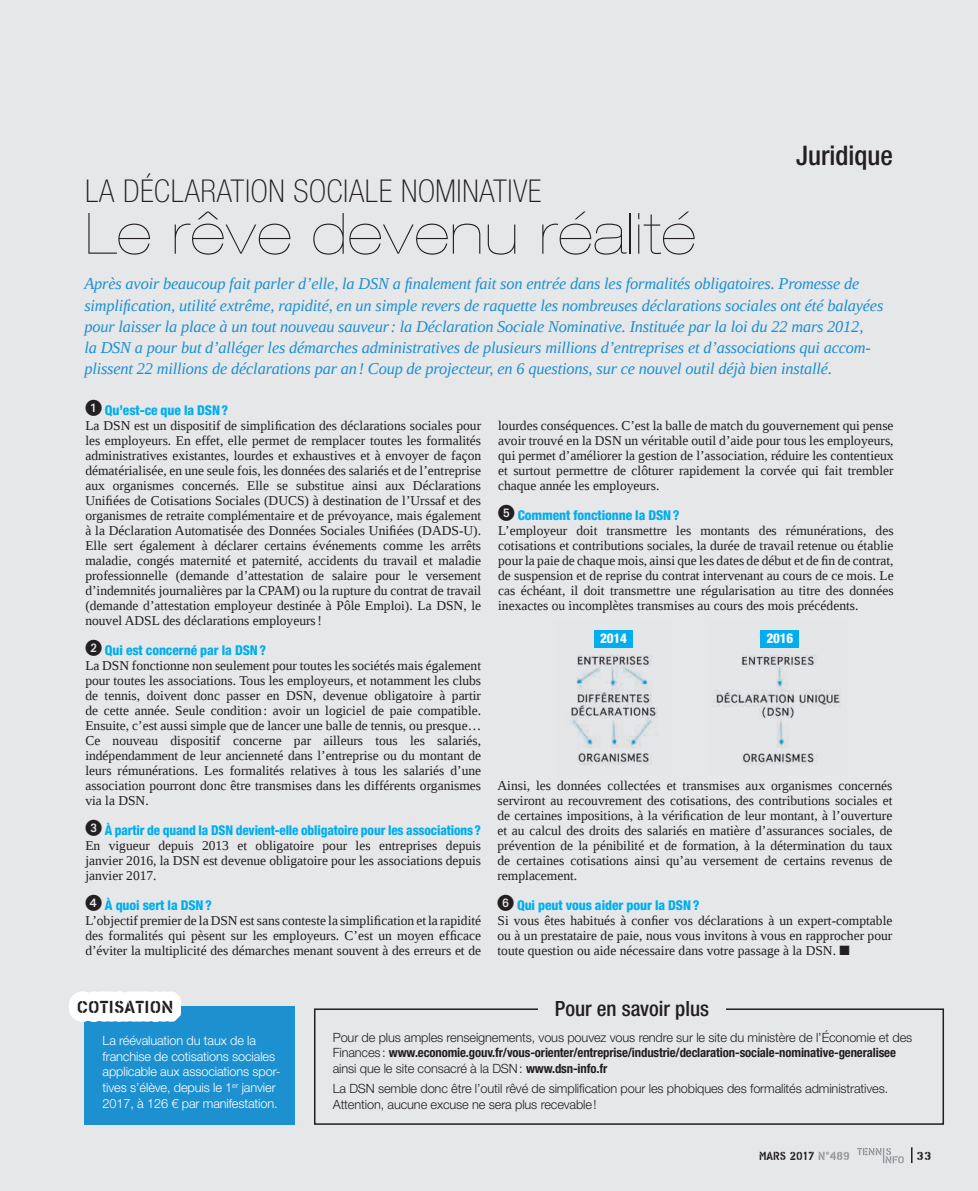
<style>
.page{position:relative;width:978px;height:1191px;background:#e6e7e9}
.page>*{position:absolute;margin:0;border:0;box-sizing:border-box;transform-origin:0 0}
.t1{font:200 expanded 57px "Helvetica Neue LT Pro";letter-spacing:.02em;color:#231f20}
.t2{font:100 condensed 31.5px "Helvetica Neue LT Pro";letter-spacing:.02em;color:#231f20}
.t3{font:500 condensed 27px "Helvetica Neue LT Pro";color:#231f20}
.t4{font:500 condensed 21px "Helvetica Neue LT Pro";color:#231f20}
.t5{font:17.7px "PF Stamps Pro Solid";color:#231f20}
.t6{font:italic 16.5px/21px "Liberation Serif";letter-spacing:-.01em;color:#1d90d0}
.t7{font:13.5px/15px "Liberation Serif";color:#231f20;text-align:justify}
.t8{font:800 condensed 13.5px "Helvetica Neue LT Pro";letter-spacing:-.005em;color:#00aeef}
.t9{font:800 condensed 13.5px "Helvetica Neue LT Pro";letter-spacing:-.01em;color:#fff}
.t10{font:300 12.75px/15.8px "Helvetica Neue LT Pro";letter-spacing:-.01em;color:#231f20}
.t11{font:300 12.75px/15.8px "Helvetica Neue LT Pro";letter-spacing:-.01em;color:#fff}
.t12{font:12px "PF Stamps Pro Solid";letter-spacing:-.005em;color:#231f20;scale:.9 1}
.t13{font:12px "PF Stamps Pro Solid";letter-spacing:-.005em;color:#231f20}
.s1{font-weight:700;font-stretch:condensed}
.s2{color:#939598}
</style>
<div class="page">
<svg style="left:911px;top:1147px;width:1px;height:16px"></svg>
<svg style="left:857px;top:1148px;width:47px;height:15px"></svg>
<div style="left:84px;top:1006px;width:211px;height:118px;background:#1d90d0"></div>
<svg style="left:69px;top:991px;width:128px;height:134px"></svg>
<div style="left:314px;top:1008px;width:630px;height:116px;border:2px solid #231f20"></div>
<div style="left:538px;top:991px;width:188px;height:34px;background:#e6e7e9"></div>
<img style="left:570px;top:647px;width:88px;height:118px">
<img style="left:713px;top:630px;width:127px;height:135px">
<div style="left:594px;top:630px;width:39px;height:17px;background:#00aeef"></div>
<div style="left:761px;top:630px;width:38px;height:17px;background:#00aeef"></div>
<h2 class="t2" style="left:85px;top:173px;width:458px">LA DÉCLARATION SOCIALE NOMINATIVE</h2>
<h1 class="t1" style="left:85px;top:200px;width:612px">Le rêve devenu réalité</h1>
<h3 class="t3" style="left:796px;top:139px;width:98px">Juridique</h3>
<p class="t6" style="left:84px;top:273px;width:800px">Après avoir beaucoup fait parler d’elle, la DSN a finalement fait son entrée dans les formalités obligatoires. Promesse de simplification, utilité extrême, rapidité, en un simple revers de raquette les nombreuses déclarations sociales ont été balayées pour laisser la place à un tout nouveau sauveur: la Déclaration Sociale Nominative. Instituée par la loi du 22 mars 2012,<br>la DSN a pour but d’alléger les démarches administratives de plusieurs millions d’entreprises et d’associations qui accom&shy;plissent 22 millions de déclarations par an! Coup de projecteur, en 6 questions, sur ce nouvel outil déjà bien installé.</p>
<p class="t8" style="left:85px;top:402px;width:145px"><sup>1</sup> Qu’est-ce que la DSN?</p>
<p class="t7" style="left:85px;top:418px;width:397px">La DSN est un dispositif de simplification des déclarations sociales pour les employeurs. En effet, elle permet de remplacer toutes les formalités administratives existantes, lourdes et exhaustives et à envoyer de façon dématérialisée, en une seule fois, les données des salariés et de l’entreprise aux organismes concernés. Elle se substitue ainsi aux Déclarations Unifiées de Cotisations Sociales (DUCS) à destination de l’Urssaf et des organismes de retraite complémentaire et de prévoyance, mais également à la Déclaration Automatisée des Données Sociales Unifiées (DADS-U).<br>Elle sert également à déclarer certains événements comme les arrêts maladie, congés maternité et paternité, accidents du travail et maladie professionnelle (demande d’attestation de salaire pour le versement d’indemnités journalières par la CPAM) ou la rupture du contrat de travail (demande d’attestation employeur destinée à Pôle Emploi). La DSN, le nouvel ADSL des déclarations employeurs!</p>
<p class="t8" style="left:85px;top:642px;width:182px"><sup>2</sup> Qui est concerné par la DSN?</p>
<p class="t7" style="left:85px;top:658px;width:397px">La DSN fonctionne non seulement pour toutes les sociétés mais également pour toutes les associations. Tous les employeurs, et notamment les clubs de tennis, doivent donc passer en DSN, devenue obligatoire à partir de cette année. Seule condition: avoir un logiciel de paie compatible.<br>Ensuite, c’est aussi simple que de lancer une balle de tennis, ou presque… Ce nouveau dispositif concerne par ailleurs tous les salariés, indépendamment de leur ancienneté dans l’entreprise ou du montant de leurs rémunérations. Les formalités relatives à tous les salariés d’une association pourront donc être transmises dans les différents organismes via la DSN.</p>
<p class="t8" style="left:85px;top:822px;width:397px"><sup>3</sup> À partir de quand la DSN devient-elle obligatoire pour les associations?</p>
<p class="t7" style="left:85px;top:838px;width:397px">En vigueur depuis 2013 et obligatoire pour les entreprises depuis janvier 2016, la DSN est devenue obligatoire pour les associations depuis janvier 2017.</p>
<p class="t8" style="left:85px;top:897px;width:128px"><sup>4</sup> À quoi sert la DSN?</p>
<p class="t7" style="left:85px;top:913px;width:397px">L’objectif premier de la DSN est sans conteste la simplification et la rapidité des formalités qui pèsent sur les employeurs. C’est un moyen efficace d’éviter la multiplicité des démarches menant souvent à des erreurs et de</p>
<p class="t7" style="left:498px;top:418px;width:397px">lourdes conséquences. C’est la balle de match du gouvernement qui pense avoir trouvé en la DSN un véritable outil d’aide pour tous les employeurs, qui permet d’améliorer la gestion de l’association, réduire les contentieux et surtout permettre de clôturer rapidement la corvée qui fait trembler chaque année les employeurs.</p>
<p class="t8" style="left:498px;top:507px;width:183px"><sup>5</sup> Comment fonctionne la DSN?</p>
<p class="t7" style="left:498px;top:523px;width:397px">L’employeur doit transmettre les montants des rémunérations, des cotisations et contributions sociales, la durée de travail retenue ou établie pour la paie de chaque mois, ainsi que les dates de début et de fin de contrat, de suspension et de reprise du contrat intervenant au cours de ce mois. Le cas échéant, il doit transmettre une régularisation au titre des données inexactes ou incomplètes transmises au cours des mois précédents.</p>
<p class="t9" style="left:600px;top:630px;width:28px">2014</p>
<p class="t9" style="left:766px;top:630px;width:28px">2016</p>
<p class="t7" style="left:497px;top:778px;width:396px">Ainsi, les données collectées et transmises aux organismes concernés serviront au recouvrement des cotisations, des contributions sociales et de certaines impositions, à la vérification de leur montant, à l’ouverture et au calcul des droits des salariés en matière d’assurances sociales, de prévention de la pénibilité et de formation, à la détermination du taux de certaines cotisations ainsi qu’au versement de certains revenus de remplacement.</p>
<p class="t8" style="left:497px;top:897px;width:203px"><sup>6</sup> Qui peut vous aider pour la DSN?</p>
<p class="t7" style="left:497px;top:913px;width:396px">Si vous êtes habitués à confier vos déclarations à un expert-comptable ou à un prestataire de paie, nous vous invitons à vous en rapprocher pour toute question ou aide nécessaire dans votre passage à la DSN. ■</p>
<h3 class="t5" style="left:77px;top:996px;width:98px">COTISATION</h3>
<h3 class="t4" style="left:555px;top:995px;width:156px">Pour en savoir plus</h3>
<p class="t11" style="left:103px;top:1032px;width:179px">La réévaluation du taux de la franchise de cotisations sociales applicable aux associations spor&shy;tives s’élève, depuis le 1<sup>er</sup> janvier 2017, à 126 € par manifestation.</p>
<p class="t10" style="left:333px;top:1029px;width:581px">Pour de plus amples renseignements, vous pouvez vous rendre sur le site du ministère de l’Économie et des<br>Finances: <span class="s1">www.economie.gouv.fr/vous-orienter/entreprise/industrie/declaration-sociale-nominative-generalisee </span>ainsi que le site consacré à la DSN: <span class="s1">www.dsn-info.fr</span></p>
<p class="t10" style="left:333px;top:1080px;width:557px">La DSN semble donc être l’outil rêvé de simplification pour les phobiques des formalités administratives.<br>Attention, aucune excuse ne sera plus recevable!</p>
<p class="t12" style="left:759px;top:1149px;width:102px">MARS 2017 <span class="s2">N°489</span></p>
<p class="t13" style="left:916px;top:1148px;width:17px">33</p>
</div>
